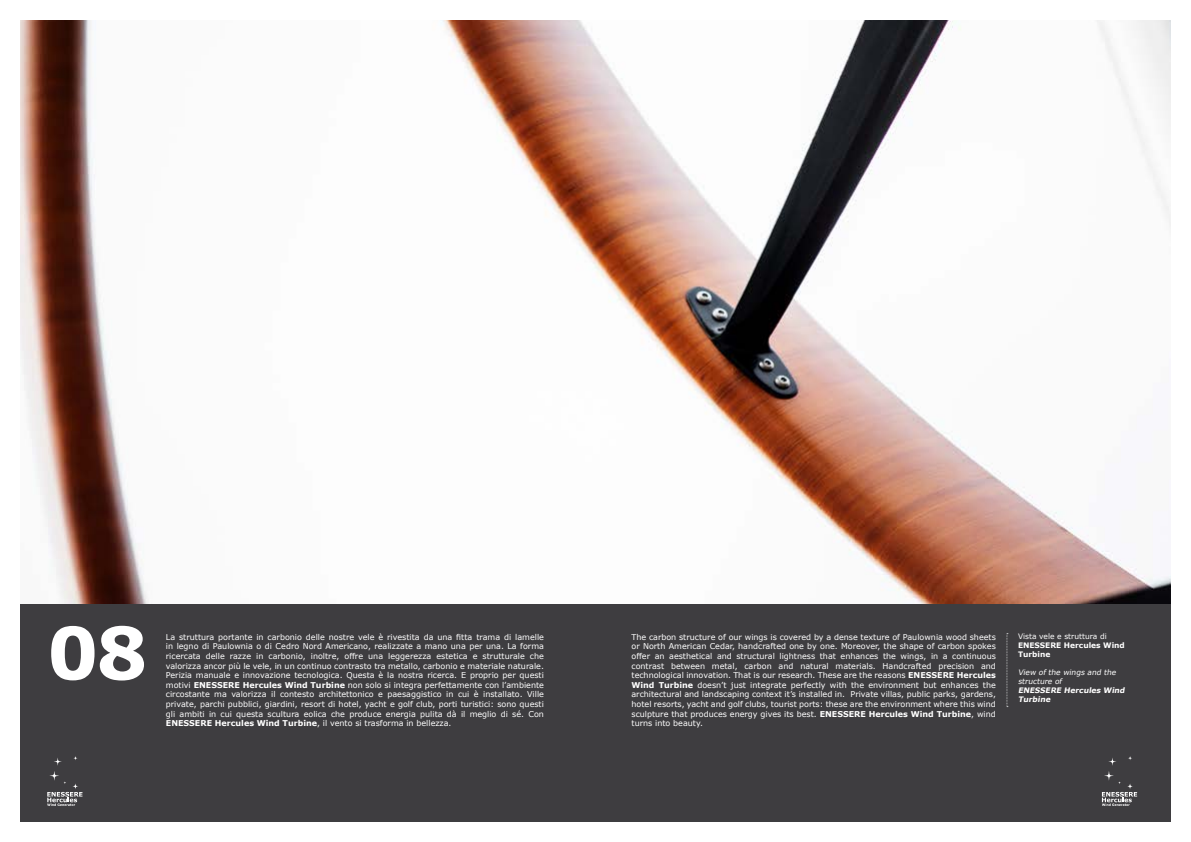
<style>
.page{position:relative;width:1191px;height:842px;background:#fff}
.page>*{position:absolute;margin:0;border:0;box-sizing:border-box;transform-origin:0 0}
.t1{font:700 72px "Verdana";color:#fff}
.t2{font:8px/9.6px "Verdana";color:#fff;text-align:justify}
.t3{font:italic 7.5px/9px "Verdana";color:#fff}
.t4{font:700 7.5px/9px "Verdana";color:#fff}
.t5{font:italic 700 7.5px/9px "Verdana";color:#fff}
.t6{font:7.5px "Verdana";color:#fff}
.s1{font-weight:700}
</style>
<div class="page">
<img style="left:21px;top:21px;width:1149px;height:583px">
<div style="left:20px;top:604px;width:1151px;height:218px;background:#3e3d40"></div>
<svg style="left:47px;top:756px;width:35px;height:50px"></svg>
<svg style="left:1101px;top:756px;width:37px;height:50px"></svg>
<svg style="left:1006px;top:633px;width:2px;height:74px"></svg>
<h1 class="t1" style="left:47px;top:602px;width:102px">08</h1>
<p class="t2" style="left:631px;top:632px;width:366px">The carbon structure of our wings is covered by a dense texture of Paulownia wood sheets or North American Cedar, handcrafted one by one. Moreover, the shape of carbon spokes offer an aesthetical and structural lightness that enhances the wings, in a continuous contrast between metal, carbon and natural materials. Handcrafted precision and technological innovation. That is our research. These are the reasons <span class="s1">ENESSERE Hercules Wind Turbine</span> doesn’t just integrate perfectly with the environment but enhances the architectural and landscaping context it’s installed in. Private villas, public parks, gardens, hotel resorts, yacht and golf clubs, tourist ports: these are the environment where this wind sculpture that produces energy gives its best. <span class="s1">ENESSERE Hercules Wind Turbine</span>, wind turns into beauty.</p>
<p class="t6" style="left:1018px;top:631px;width:90px">Vista vele e struttura di</p>
<p class="t2" style="left:166px;top:632px;width:379px">La struttura portante in carbonio delle nostre vele è rivestita da una fitta trama di lamelle in legno di Paulownia o di Cedro Nord Americano, realizzate a mano una per una. La forma ricercata delle razze in carbonio, inoltre, offre una leggerezza estetica e strutturale che valorizza ancor più le vele, in un continuo contrasto tra metallo, carbonio e materiale naturale.<br>Perizia manuale e innovazione tecnologica. Questa è la nostra ricerca. E proprio per questi motivi <span class="s1">ENESSERE Hercules Wind Turbine</span> non solo si integra perfettamente con l’ambiente circostante ma valorizza il contesto architettonico e paesaggistico in cui è installato. Ville private, parchi pubblici, giardini, resort di hotel, yacht e golf club, porti turistici: sono questi gli ambiti in cui questa scultura eolica che produce energia pulita dà il meglio di sé. Con <span class="s1">ENESSERE Hercules Wind Turbine</span>, il vento si trasforma in bellezza.</p>
<p class="t4" style="left:1018px;top:641px;width:108px">ENESSERE Hercules Wind<br>Turbine</p>
<p class="t3" style="left:1018px;top:668px;width:101px">View of the wings and the structure of</p>
<p class="t5" style="left:1018px;top:686px;width:110px">ENESSERE Hercules Wind<br>Turbine</p>
</div>
